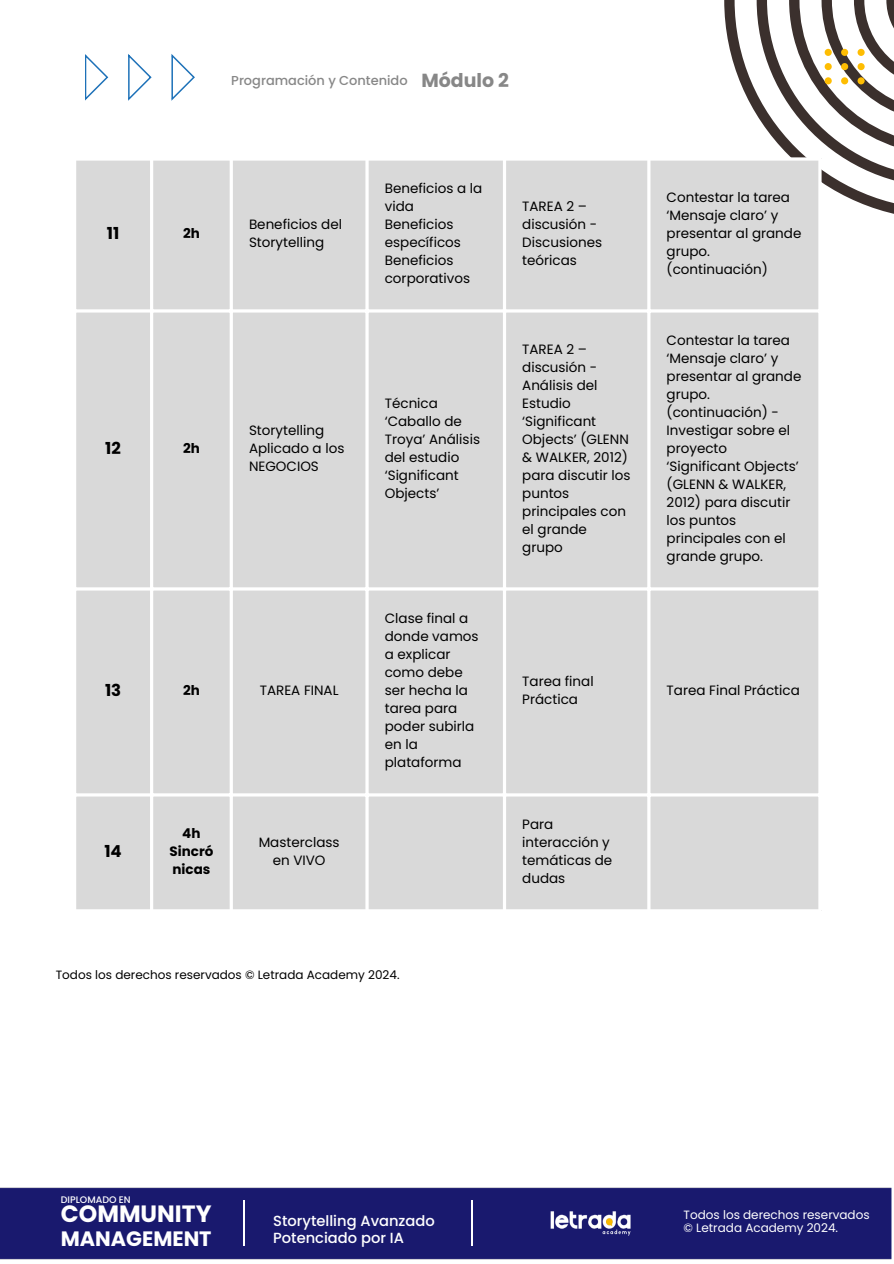
<style>
.page{position:relative;width:894px;height:1264px;background:#fff}
.page>*{position:absolute;margin:0;border:0;box-sizing:border-box;transform-origin:0 0}
.t1{font:700 23.55px "Poppins";color:#fff}
.t2{font:700 20.85px "Poppins";color:#fff}
.t3{font:700 18.9px "Poppins";color:#878787}
.t4{font:700 16.5px "Poppins";color:#000}
.t5{font:500 14.7px/16.8px "Poppins";color:#fff}
.t6{font:13.5px/18px "Poppins";color:#000}
.t7{font:700 13.5px/18px "Poppins";color:#000}
.t8{font:500 12.9px "Poppins";color:#878787}
.t9{font:12px/13.5px "Poppins";color:#fff}
.t10{font:12px "Poppins";color:#000}
.t11{font:500 9.45px "Poppins";color:#fff}
</style>
<div class="page">
<svg style="left:85px;top:54px;width:23px;height:47px"></svg>
<svg style="left:128px;top:54px;width:23px;height:47px"></svg>
<svg style="left:171px;top:54px;width:24px;height:47px"></svg>
<img style="left:0;top:1187px;width:892px;height:73px">
<hr style="left:243px;top:1200px;width:2px;height:46px;background:#fff">
<hr style="left:471px;top:1200px;width:1px;height:46px;background:#fff">
<svg style="left:724px;top:0;width:169px;height:214px"></svg>
<div style="left:824px;top:49px;width:7px;height:7px;background:#febd02;border-radius:50%"></div>
<svg style="left:840px;top:49px;width:8px;height:7px"></svg>
<div style="left:857px;top:49px;width:7px;height:7px;background:#febd02;border-radius:50%"></div>
<div style="left:824px;top:63px;width:7px;height:7px;background:#febd02;border-radius:50%"></div>
<svg style="left:840px;top:63px;width:8px;height:7px"></svg>
<div style="left:857px;top:63px;width:7px;height:7px;background:#febd02;border-radius:50%"></div>
<div style="left:824px;top:77px;width:7px;height:7px;background:#febd02;border-radius:50%"></div>
<svg style="left:840px;top:77px;width:8px;height:7px"></svg>
<div style="left:857px;top:77px;width:7px;height:7px;background:#febd02;border-radius:50%"></div>
<div style="left:76px;top:161px;width:742px;height:748px;background:#d9d9d9"></div>
<hr style="left:150px;top:161px;width:3px;height:748px;background:#fff">
<svg style="left:229px;top:161px;width:4px;height:748px"></svg>
<hr style="left:365px;top:161px;width:3px;height:748px;background:#fff">
<svg style="left:502px;top:161px;width:4px;height:748px"></svg>
<hr style="left:647px;top:161px;width:3px;height:748px;background:#fff">
<hr style="left:818px;top:161px;width:3px;height:748px;background:#fff">
<svg style="left:76px;top:157px;width:745px;height:4px"></svg>
<hr style="left:73px;top:309px;width:748px;height:3px;background:#fff">
<hr style="left:73px;top:587px;width:748px;height:3px;background:#fff">
<hr style="left:73px;top:793px;width:748px;height:3px;background:#fff">
<h1 class="t8" style="left:231px;top:71px;width:178px">Programación y Contenido</h1>
<h3 class="t3" style="left:421px;top:67px;width:89px">Módulo 2</h3>
<p class="t4" style="left:107px;top:222px;width:14px">11</p>
<p class="t7" style="left:183px;top:224px;width:18px">2h</p>
<p class="t6" style="left:249px;top:215px;width:95px">Beneficios del<br>Storytelling</p>
<p class="t6" style="left:384px;top:179px;width:99px">Beneficios a la vida<br>Beneficios específicos<br>Beneficios corporativos</p>
<p class="t4" style="left:105px;top:437px;width:17px">12</p>
<p class="t7" style="left:183px;top:439px;width:18px">2h</p>
<p class="t6" style="left:249px;top:421px;width:97px">Storytelling<br>Aplicado a los<br>NEGOCIOS</p>
<p class="t6" style="left:384px;top:394px;width:97px">Técnica ‘Caballo de<br>Troya’ Análisis del estudio ‘Significant<br>Objects’</p>
<p class="t4" style="left:105px;top:679px;width:18px">13</p>
<p class="t7" style="left:183px;top:681px;width:18px">2h</p>
<p class="t6" style="left:260px;top:681px;width:80px">TAREA FINAL</p>
<p class="t4" style="left:104px;top:840px;width:19px">14</p>
<p class="t7" style="left:182px;top:824px;width:20px">4h</p>
<p class="t7" style="left:169px;top:842px;width:45px">Sincró nicas</p>
<p class="t6" style="left:258px;top:833px;width:82px;text-align:center">Masterclass en VIVO</p>
<p class="t6" style="left:384px;top:609px;width:95px">Clase final a donde vamos a explicar como debe ser hecha la tarea para poder subirla en la plataforma</p>
<h4 class="t10" style="left:56px;top:966px;width:345px">Todos los derechos reservados © Letrada Academy 2024.</h4>
<p class="t6" style="left:522px;top:197px;width:81px">TAREA 2 – discusión -<br>Discusiones teóricas</p>
<p class="t6" style="left:666px;top:188px;width:136px">Contestar la tarea ‘Mensaje claro’ y presentar al grande grupo. (continuación)</p>
<p class="t6" style="left:522px;top:340px;width:110px">TAREA 2 – discusión -<br>Análisis del<br>Estudio ‘Significant<br>Objects’ (GLENN &amp; WALKER, 2012) para discutir los puntos principales con el grande grupo</p>
<p class="t6" style="left:666px;top:331px;width:136px">Contestar la tarea ‘Mensaje claro’ y presentar al grande grupo. (continuación) -<br>Investigar sobre el proyecto ‘Significant Objects’ (GLENN &amp; WALKER,<br>2012) para discutir los puntos principales con el grande grupo.</p>
<p class="t6" style="left:522px;top:672px;width:73px">Tarea final<br>Práctica</p>
<h4 class="t6" style="left:666px;top:681px;width:135px">Tarea Final Práctica</h4>
<h2 class="t6" style="left:522px;top:815px;width:92px">Para interacción y temáticas de dudas</h2>
<p class="t11" style="left:61px;top:1192px;width:71px">DIPLOMADO EN</p>
<p class="t1" style="left:61px;top:1197px;width:152px">COMMUNITY</p>
<p class="t2" style="left:61px;top:1223px;width:152px">MANAGEMENT</p>
<p class="t5" style="left:273px;top:1212px;width:163px">Storytelling Avanzado<br>Potenciado por IA</p>
<p class="t9" style="left:683px;top:1207px;width:187px">Todos los derechos reservados © Letrada Academy 2024.</p>
</div>
